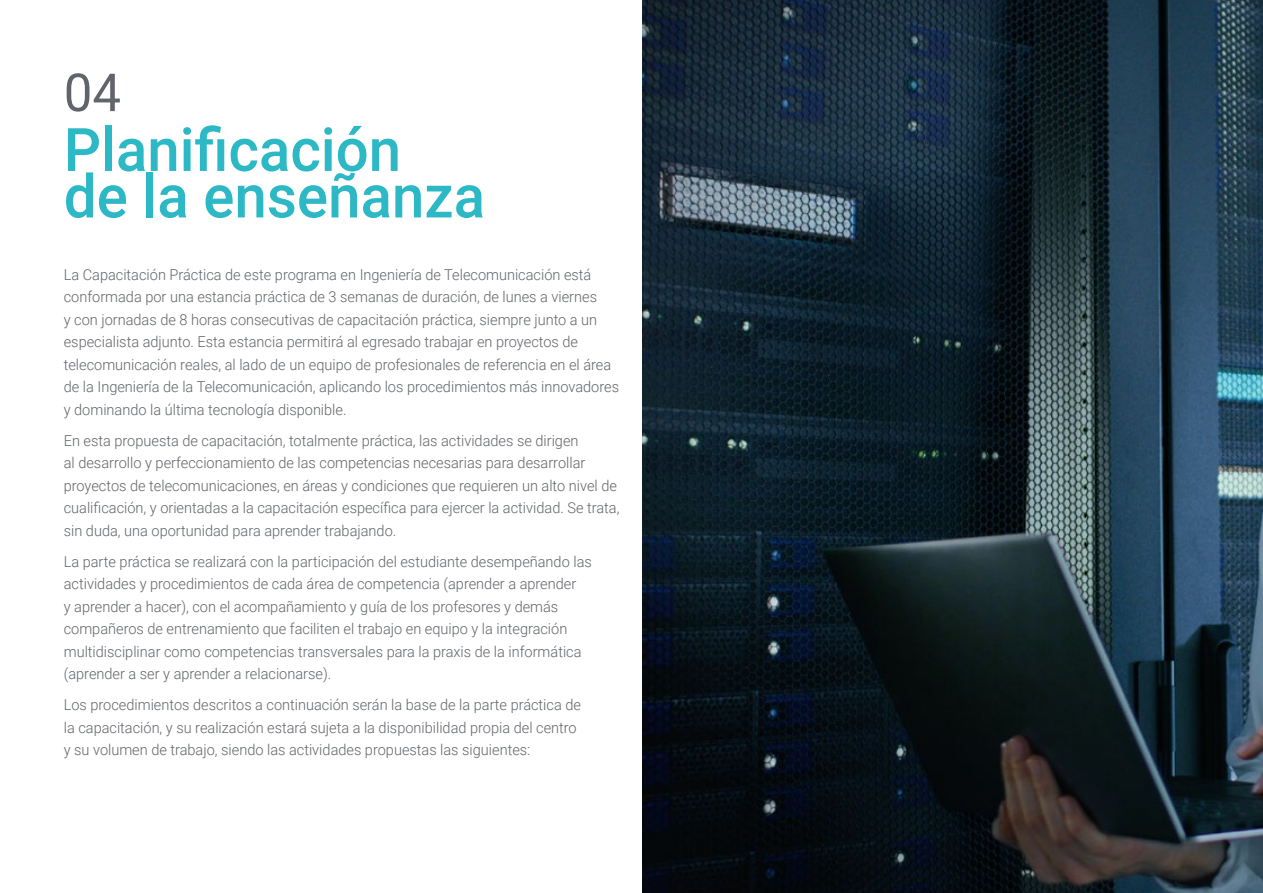
<style>
.page{position:relative;width:1263px;height:893px;background:#fff}
.page>*{position:absolute;margin:0;border:0;box-sizing:border-box;transform-origin:0 0}
.t1{font:500 60px/46.5px "Roboto";color:#2db8c5}
.t2{font:52.5px "Roboto";color:#61646a}
.t3{font:300 15px/22.5px "Roboto";color:#61646a}
</style>
<div class="page">
<img style="left:642px;top:0;width:621px;height:893px">
<h2 class="t2" style="left:64px;top:56px;width:59px">04</h2>
<h1 class="t1" style="left:64px;top:124px;width:423px">Planificación<br>de la enseñanza</h1>
<p class="t3" style="left:64px;top:262px;width:557px">La Capacitación Práctica de este programa en Ingeniería de Telecomunicación está conformada por una estancia práctica de 3 semanas de duración, de lunes a viernes<br>y con jornadas de 8 horas consecutivas de capacitación práctica, siempre junto a un especialista adjunto. Esta estancia permitirá al egresado trabajar en proyectos de telecomunicación reales, al lado de un equipo de profesionales de referencia en el área de la Ingeniería de la Telecomunicación, aplicando los procedimientos más innovadores y dominando la última tecnología disponible.</p>
<p class="t3" style="left:64px;top:428px;width:557px">En esta propuesta de capacitación, totalmente práctica, las actividades se dirigen<br>al desarrollo y perfeccionamiento de las competencias necesarias para desarrollar proyectos de telecomunicaciones, en áreas y condiciones que requieren un alto nivel de cualificación, y orientadas a la capacitación específica para ejercer la actividad. Se trata, sin duda, una oportunidad para aprender trabajando.</p>
<p class="t3" style="left:64px;top:549px;width:529px">La parte práctica se realizará con la participación del estudiante desempeñando las actividades y procedimientos de cada área de competencia (aprender a aprender<br>y aprender a hacer), con el acompañamiento y guía de los profesores y demás compañeros de entrenamiento que faciliten el trabajo en equipo y la integración multidisciplinar como competencias transversales para la praxis de la informática (aprender a ser y aprender a relacionarse).</p>
<p class="t3" style="left:64px;top:693px;width:519px">Los procedimientos descritos a continuación serán la base de la parte práctica de la capacitación, y su realización estará sujeta a la disponibilidad propia del centro y su volumen de trabajo, siendo las actividades propuestas las siguientes:</p>
</div>
